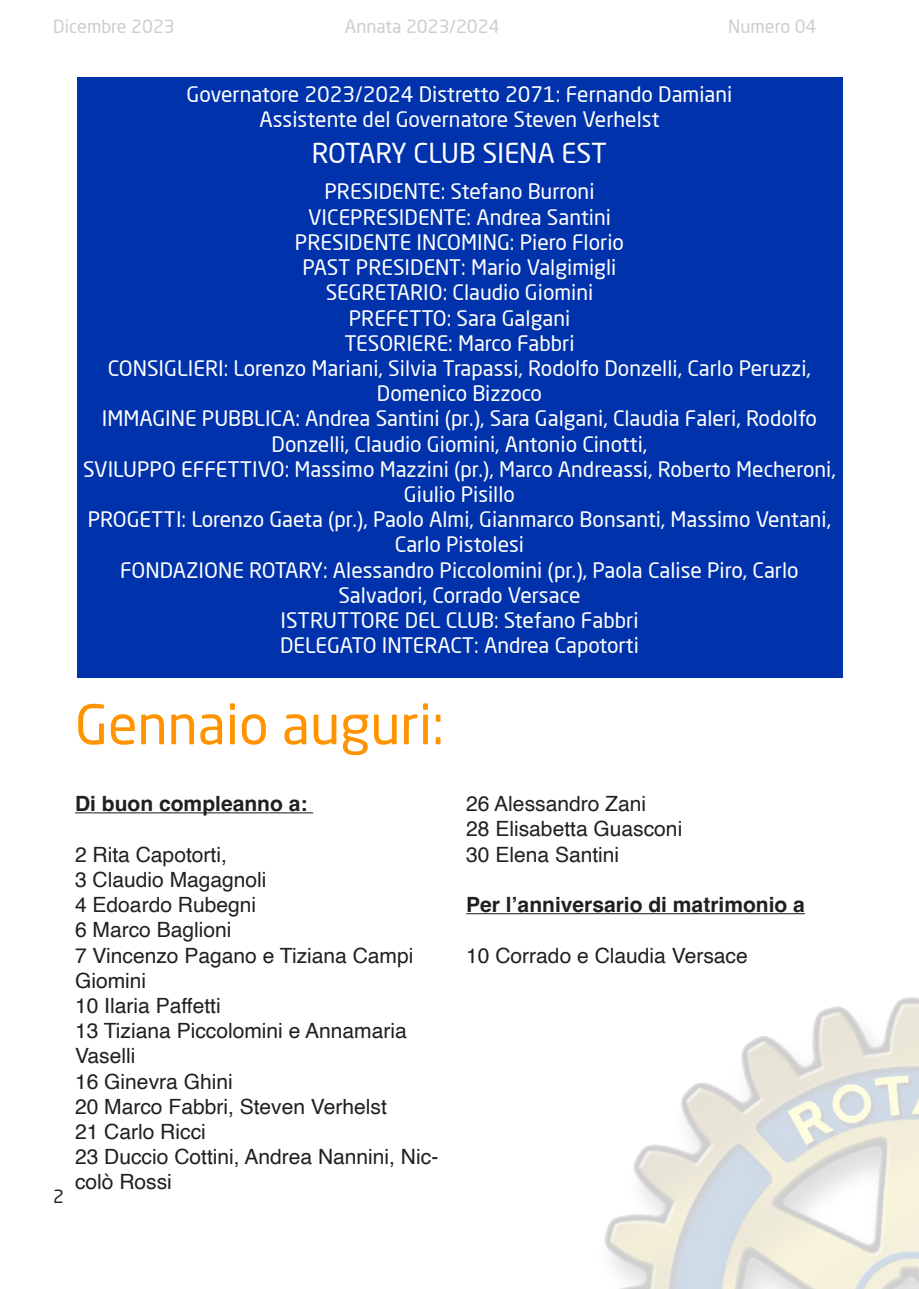
<style>
.page{position:relative;width:919px;height:1289px;background:#fff}
.page>*{position:absolute;margin:0;border:0;box-sizing:border-box;transform-origin:0 0}
.t1{font:54px "Neo Sans Pro";color:#ff9300}
.t2{font:27px "Neo Sans Pro";color:#fff}
.t3{font:21px/25.2px "Neo Sans Pro";color:#fff;text-align:center}
.t4{font:21px/25.2px "Helvetica";color:#231f20}
.t5{font:700 21px "Helvetica";color:#231f20}
.t6{font:18px "Neo Sans Pro";color:#cdced0}
.t7{font:18px "Neo Sans Pro";color:#231f20}
</style>
<div class="page">
<img style="left:604px;top:997px;width:314px;height:291px">
<div style="left:77px;top:77px;width:765px;height:600px;background:#0033ab"></div>
<hr style="left:75px;top:812px;width:238px;height:1px;background:#231f20">
<hr style="left:466px;top:913px;width:338px;height:1px;background:#231f20">
<p class="t6" style="left:53px;top:15px;width:123px">Dicembre 2023</p>
<p class="t6" style="left:345px;top:15px;width:156px">Annata 2023/2024</p>
<p class="t6" style="left:728px;top:15px;width:90px">Numero 04</p>
<p class="t3" style="left:187px;top:82px;width:547px">Governatore 2023/2024 Distretto 2071: Fernando Damiani<br>Assistente del Governatore Steven Verhelst</p>
<p class="t2" style="left:312px;top:137px;width:297px">ROTARY CLUB SIENA EST</p>
<p class="t3" style="left:83px;top:179px;width:754px">PRESIDENTE: Stefano Burroni<br>VICEPRESIDENTE: Andrea Santini<br>PRESIDENTE INCOMING: Piero Florio<br>PAST PRESIDENT: Mario Valgimigli<br>SEGRETARIO: Claudio Giomini<br>PREFETTO: Sara Galgani<br>TESORIERE: Marco Fabbri<br>CONSIGLIERI: Lorenzo Mariani, Silvia Trapassi, Rodolfo Donzelli, Carlo Peruzzi, Domenico Bizzoco<br>IMMAGINE PUBBLICA: Andrea Santini (pr.), Sara Galgani, Claudia Faleri, Rodolfo Donzelli, Claudio Giomini, Antonio Cinotti,<br>SVILUPPO EFFETTIVO: Massimo Mazzini (pr.), Marco Andreassi, Roberto Mecheroni, Giulio Pisillo<br>PROGETTI: Lorenzo Gaeta (pr.), Paolo Almi, Gianmarco Bonsanti, Massimo Ventani, Carlo Pistolesi<br>FONDAZIONE ROTARY: Alessandro Piccolomini (pr.), Paola Calise Piro, Carlo Salvadori, Corrado Versace<br>ISTRUTTORE DEL CLUB: Stefano Fabbri<br>DELEGATO INTERACT: Andrea Capotorti</p>
<h1 class="t1" style="left:75px;top:691px;width:370px">Gennaio auguri:</h1>
<p class="t7" style="left:53px;top:1185px;width:12px">2</p>
<p class="t5" style="left:75px;top:791px;width:234px">Di buon compleanno a:</p>
<p class="t4" style="left:75px;top:842px;width:365px">2 Rita Capotorti,<br>3 Claudio Magagnoli<br>4 Edoardo Rubegni<br>6 Marco Baglioni<br>7 Vincenzo Pagano e Tiziana Campi<br>Giomini<br>10 Ilaria Paffetti<br>13 Tiziana Piccolomini e Annamaria<br>Vaselli<br>16 Ginevra Ghini<br>20 Marco Fabbri, Steven Verhelst<br>21 Carlo Ricci<br>23 Duccio Cottini, Andrea Nannini, Nic&shy;colò Rossi</p>
<p class="t4" style="left:466px;top:792px;width:217px">26 Alessandro Zani<br>28 Elisabetta Guasconi<br>30 Elena Santini</p>
<p class="t5" style="left:466px;top:891px;width:340px">Per l’anniversario di matrimonio a</p>
<p class="t4" style="left:466px;top:943px;width:283px">10 Corrado e Claudia Versace</p>
</div>
